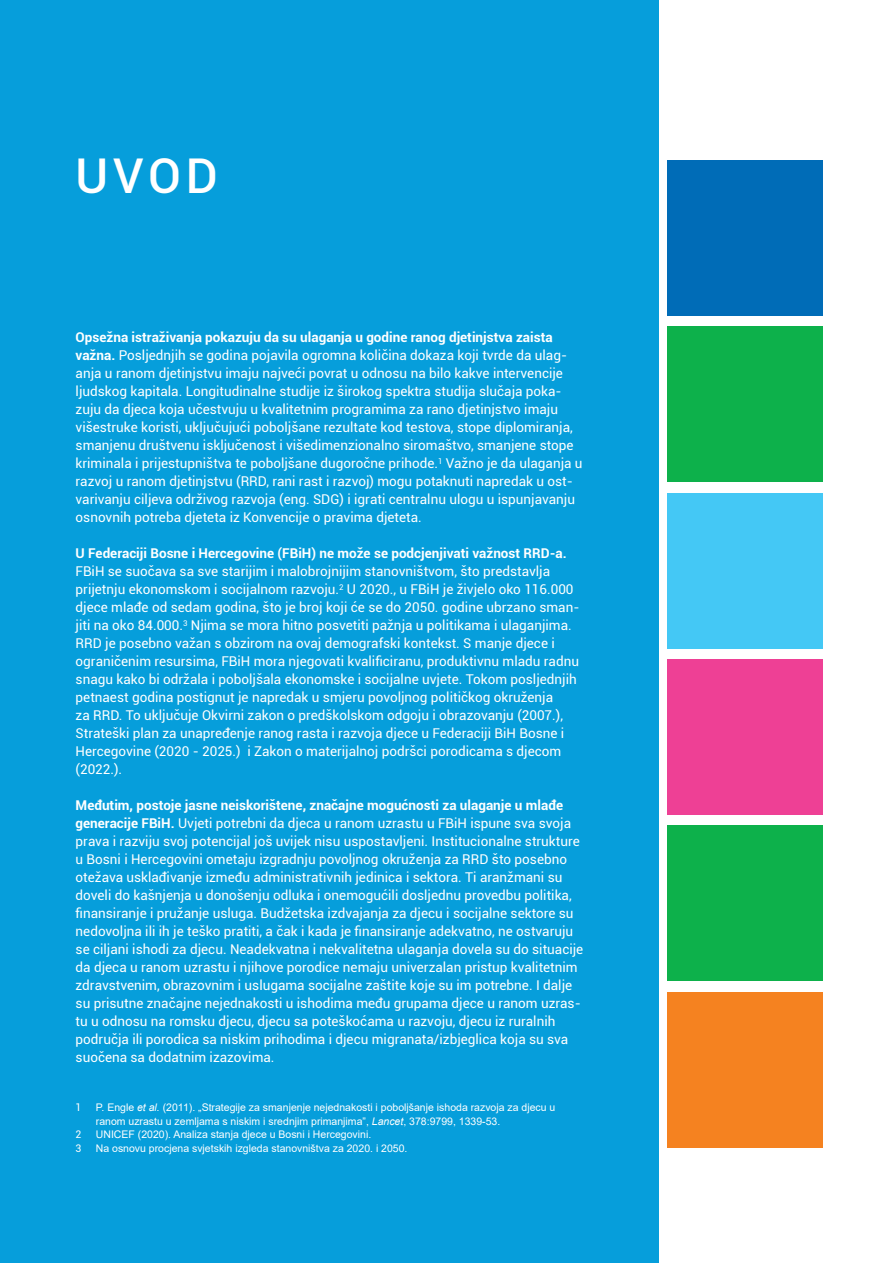
<style>
.page{position:relative;width:893px;height:1263px;background:#fff}
.page>*{position:absolute;margin:0;border:0;box-sizing:border-box;transform-origin:0 0}
.Section_Headline{font:500 48px "Roboto";color:#fff}
.Copy{font:13.5px/18px "Roboto";color:#fff}
.Footnotes{font:10.5px/13.5px "Arial";color:#fff}
.Footnotes-2{font:10.5px "Roboto";color:#fff}
.s1{font-weight:700}
.s2{font-style:italic}
</style>
<div class="page">
<div style="left:0;top:0;width:659px;height:1263px;background:#069edb"></div>
<div style="left:667px;top:492px;width:156px;height:156px;background:#44c8f5"></div>
<div style="left:667px;top:160px;width:156px;height:156px;background:#006cb7"></div>
<div style="left:667px;top:659px;width:156px;height:156px;background:#ee4095"></div>
<div style="left:667px;top:326px;width:156px;height:156px;background:#0db14b"></div>
<div style="left:667px;top:825px;width:156px;height:156px;background:#0db14b"></div>
<div style="left:667px;top:992px;width:156px;height:156px;background:#f58220"></div>
<p class="Section_Headline" style="left:76px;top:143px;width:144px">UVOD</p>
<p class="Copy" style="left:76px;top:328px;width:509px"><span class="s1">Opsežna istraživanja pokazuju da su ulaganja u godine ranog djetinjstva zaista važna.</span> Posljednjih se godina pojavila ogromna količina dokaza koji tvrde da ulag&shy;anja u ranom djetinjstvu imaju najveći povrat u odnosu na bilo kakve intervencije ljudskog kapitala. Longitudinalne studije iz širokog spektra studija slučaja poka&shy;zuju da djeca koja učestvuju u kvalitetnim programima za rano djetinjstvo imaju višestruke koristi, uključujući poboljšane rezultate kod testova, stope diplomiranja, smanjenu društvenu isključenost i višedimenzionalno siromaštvo, smanjene stope kriminala i prijestupništva te poboljšane dugoročne prihode.<sup>1</sup> Važno je da ulaganja u razvoj u ranom djetinjstvu (RRD, rani rast i razvoj) mogu potaknuti napredak u ost&shy;varivanju ciljeva održivog razvoja (eng. SDG) i igrati centralnu ulogu u ispunjavanju osnovnih potreba djeteta iz Konvencije o pravima djeteta.</p>
<p class="Copy" style="left:76px;top:544px;width:505px"><span class="s1">U Federaciji Bosne i Hercegovine (FBiH) ne može se podcjenjivati važnost RRD-a.<br></span>FBiH se suočava sa sve starijim i malobrojnijim stanovništvom, što predstavlja prijetnju ekonomskom i socijalnom razvoju.<sup>2</sup> U 2020., u FBiH je živjelo oko 116.000 djece mlađe od sedam godina, što je broj koji će se do 2050. godine ubrzano sman&shy;jiti na oko 84.000.<sup>3</sup> Njima se mora hitno posvetiti pažnja u politikama i ulaganjima.<br>RRD je posebno važan s obzirom na ovaj demografski kontekst. S manje djece i ograničenim resursima, FBiH mora njegovati kvalificiranu, produktivnu mladu radnu snagu kako bi održala i poboljšala ekonomske i socijalne uvjete. Tokom posljednjih petnaest godina postignut je napredak u smjeru povoljnog političkog okruženja<br>za RRD. To uključuje Okvirni zakon o predškolskom odgoju i obrazovanju (2007.), Strateški plan za unapređenje ranog rasta i razvoja djece u Federaciji BiH Bosne i Hercegovine (2020 - 2025.) i Zakon o materijalnoj podršci porodicama s djecom (2022.).</p>
<p class="Copy" style="left:76px;top:796px;width:509px"><span class="s1">Međutim, postoje jasne neiskorištene, značajne mogućnosti za ulaganje u mlađe generacije FBiH.</span> Uvjeti potrebni da djeca u ranom uzrastu u FBiH ispune sva svoja prava i razviju svoj potencijal još uvijek nisu uspostavljeni. Institucionalne strukture u Bosni i Hercegovini ometaju izgradnju povoljnog okruženja za RRD što posebno otežava usklađivanje između administrativnih jedinica i sektora. Ti aranžmani su doveli do kašnjenja u donošenju odluka i onemogućili dosljednu provedbu politika, finansiranje i pružanje usluga. Budžetska izdvajanja za djecu i socijalne sektore su nedovoljna ili ih je teško pratiti, a čak i kada je finansiranje adekvatno, ne ostvaruju se ciljani ishodi za djecu. Neadekvatna i nekvalitetna ulaganja dovela su do situacije da djeca u ranom uzrastu i njihove porodice nemaju univerzalan pristup kvalitetnim zdravstvenim, obrazovnim i uslugama socijalne zaštite koje su im potrebne. I dalje su prisutne značajne nejednakosti u ishodima među grupama djece u ranom uzras&shy;tu u odnosu na romsku djecu, djecu sa poteškoćama u razvoju, djecu iz ruralnih područja ili porodica sa niskim prihodima i djecu migranata/izbjeglica koja su sva suočena sa dodatnim izazovima.</p>
<p class="Footnotes-2" style="left:76px;top:1100px;width:7px">1</p>
<p class="Footnotes" style="left:96px;top:1100px;width:461px">P. Engle <span class="s2">et al.</span> (2011). „Strategije za smanjenje nejednakosti i poboljšanje ishoda razvoja za djecu u ranom uzrastu u zemljama s niskim i srednjim primanjima”, <span class="s2">Lancet</span>, 378:9799, 1339-53.</p>
<p class="Footnotes-2" style="left:76px;top:1127px;width:7px">2</p>
<p class="Footnotes" style="left:96px;top:1127px;width:277px">UNICEF (2020). Analiza stanja djece u Bosni i Hercegovini.</p>
<p class="Footnotes-2" style="left:76px;top:1140px;width:7px">3</p>
<p class="Footnotes" style="left:96px;top:1141px;width:313px">Na osnovu procjena svjetskih izgleda stanovništva za 2020. i 2050.</p>
</div>
